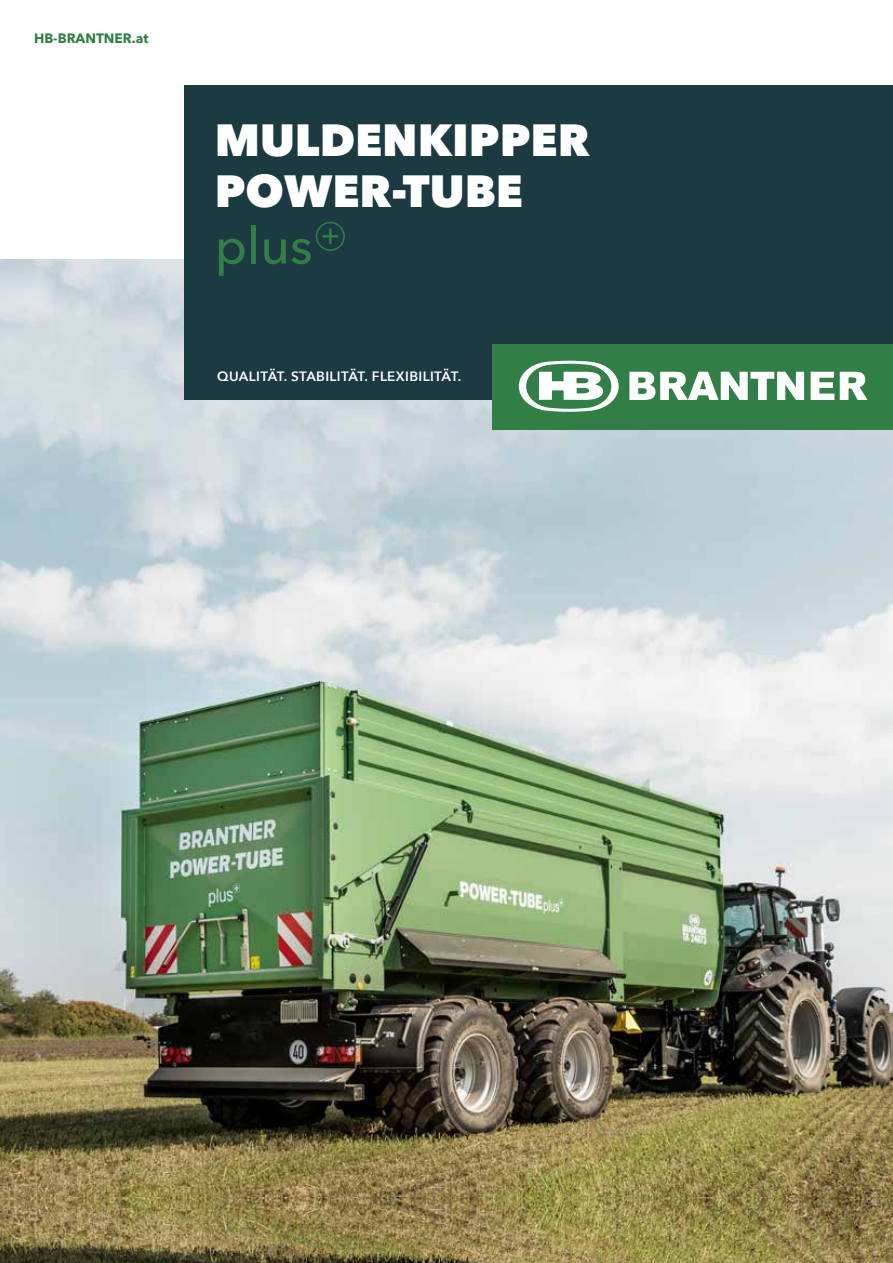
<style>
.page{position:relative;width:893px;height:1263px;background:#fff}
.page>*{position:absolute;margin:0;border:0;box-sizing:border-box;transform-origin:0 0}
.t1{font:500 51px "Avenir Next";color:#317f46}
.t2{font:800 45px/51px "Avenir Next";color:#fff}
.t3{font:600 13.5px "Avenir Next";letter-spacing:.03em;color:#fff}
.t4{font:700 13.5px "Avenir Next LT Pro";color:#317f46}
</style>
<div class="page">
<img style="left:0;top:259px;width:893px;height:938px">
<div style="left:184px;top:85px;width:709px;height:315px;background:#1b3a42"></div>
<div style="left:492px;top:344px;width:401px;height:85px;background:#317f46"></div>
<svg style="left:840px;top:372px;width:27px;height:28px"></svg>
<svg style="left:811px;top:372px;width:23px;height:28px"></svg>
<svg style="left:629px;top:372px;width:175px;height:28px"></svg>
<svg style="left:519px;top:361px;width:100px;height:51px"></svg>
<div style="left:316px;top:222px;width:29px;height:29px;border:2px solid #317f46;border-radius:50%"></div>
<svg style="left:322px;top:228px;width:16px;height:16px"></svg>
<img style="left:0;top:1197px;width:893px;height:66px">
<p class="t4" style="left:34px;top:30px;width:116px">HB-BRANTNER.at</p>
<h2 class="t2" style="left:215px;top:114px;width:377px">MULDENKIPPER<br>POWER-TUBE</h2>
<h1 class="t1" style="left:215px;top:202px;width:99px">plus</h1>
<p class="t3" style="left:217px;top:365px;width:245px">QUALITÄT. STABILITÄT. FLEXIBILITÄT.</p>
</div>
